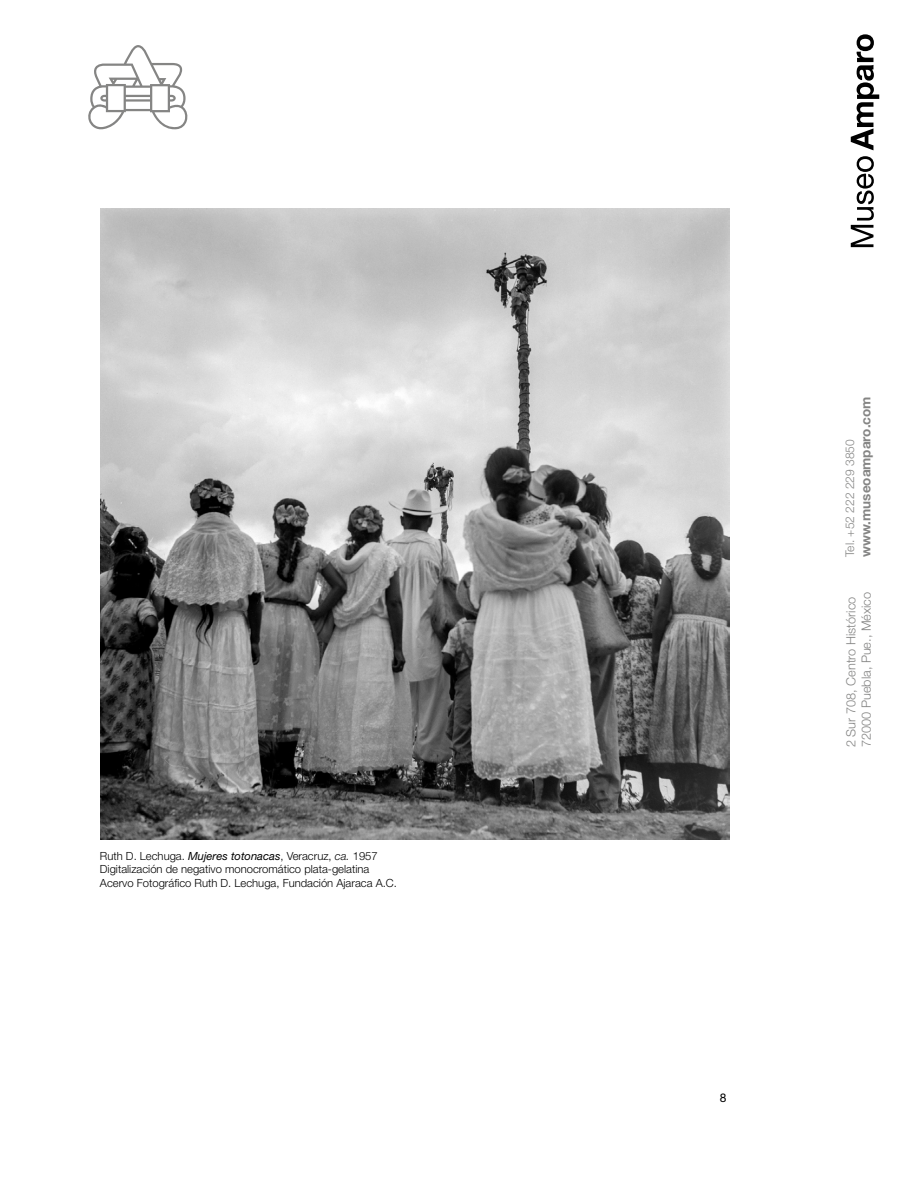
<style>
.page{position:relative;width:918px;height:1188px;background:#fff}
.page>*{position:absolute;margin:0;border:0;box-sizing:border-box;transform-origin:0 0}
.t1{font:700 13.5px "Helvetica Neue LT Std";color:#858584}
.t2{font:300 12.75px/15.3px "Helvetica Neue LT Std";color:#858584}
.t3{font:300 12px "Helvetica Neue LT Std";color:#868685}
.t4{font:12px "Helvetica Neue LT Std";color:#000}
.t5{font:300 11.25px/13.5px "Helvetica Neue LT Std";color:#000}
.s1{font-weight:400;font-style:italic}
.s2{font-style:italic}
</style>
<div class="page">
<svg style="left:88px;top:45px;width:100px;height:85px"></svg>
<svg style="left:851px;top:156px;width:23px;height:91px"></svg>
<svg style="left:851px;top:34px;width:28px;height:116px"></svg>
<img style="left:101px;top:208px;width:628px;height:632px">
<p class="t5" style="left:100px;top:849px;width:299px">Ruth D. Lechuga. <span class="s1">Mujeres totonacas</span>, Veracruz, <span class="s2">ca.</span> 1957<br>Digitalización de negativo monocromático plata-gelatina<br>Acervo Fotográfico Ruth D. Lechuga, Fundación Ajaraca A.C.</p>
<p class="t1" style="left:857px;top:557px;width:162px;rotate:-90deg">www.museoamparo.com</p>
<p class="t3" style="left:842px;top:557px;width:119px;rotate:-90deg">Tel. +52 222 229 3850</p>
<p class="t2" style="left:842px;top:557px;width:116px;rotate:-90deg">Tel. +(222) 229 3850</p>
<p class="t2" style="left:843px;top:747px;width:157px;rotate:-90deg">2 Sur 708, Centro Histórico<br>72000 Puebla, Pue., México</p>
<p class="t4" style="left:720px;top:1090px;width:8px">8</p>
</div>
